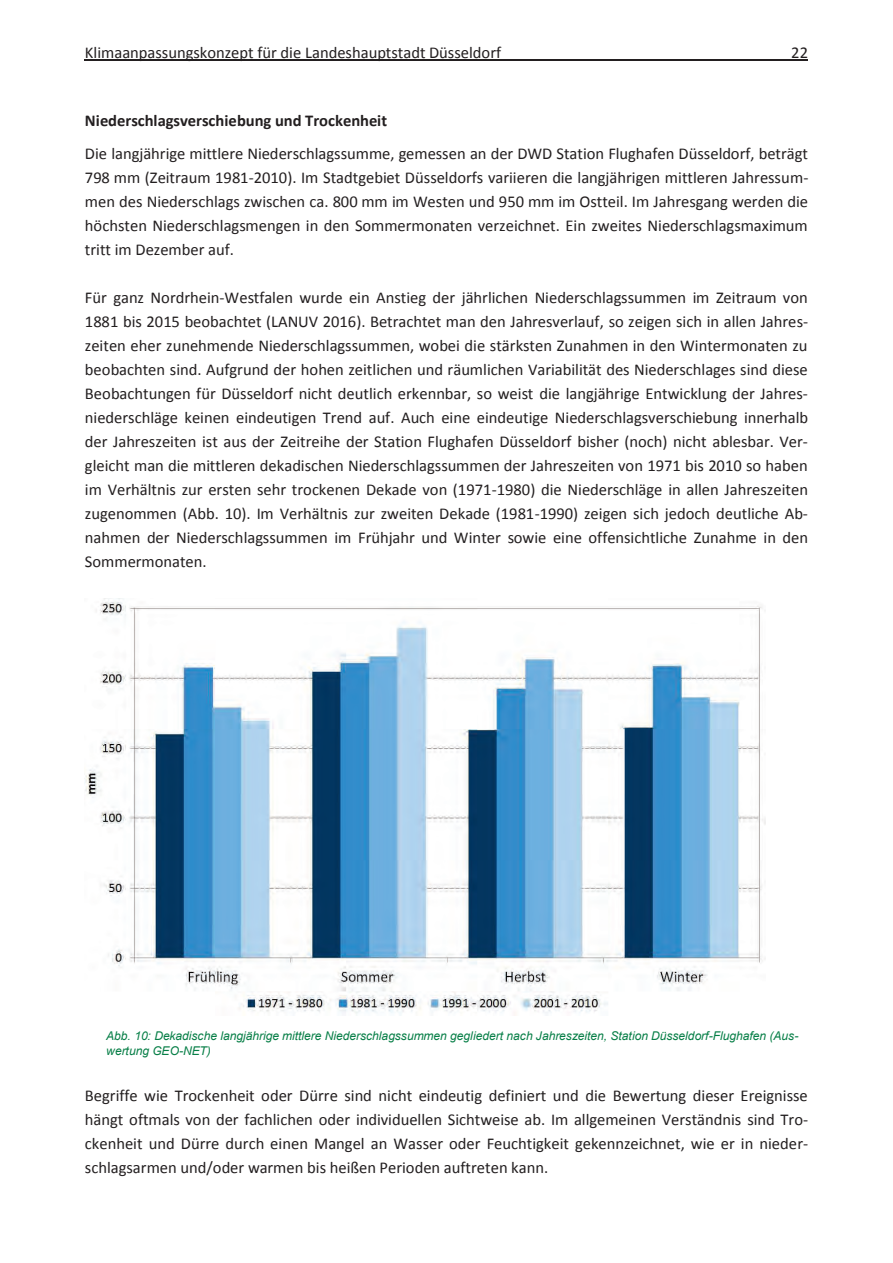
<style>
.page{position:relative;width:893px;height:1263px;background:#fff}
.page>*{position:absolute;margin:0;border:0;box-sizing:border-box;transform-origin:0 0}
.t1{font:16.5px/24px "Calibri";color:#231f20;text-align:justify}
.t2{font:700 16.5px "Calibri";letter-spacing:-.005em;color:#231f20}
.t3{font:italic 12px/15px "Arial";letter-spacing:-.005em;color:#067e46}
</style>
<div class="page">
<hr style="left:85px;top:59px;width:723px;height:1px;background:#231f20">
<img style="left:85px;top:598px;width:681px;height:417px">
<p class="t1" style="left:85px;top:40px;width:418px">Klimaanpassungskonzept für die Landeshauptstadt Düsseldorf</p>
<p class="t1" style="left:791px;top:40px;width:18px">22</p>
<h3 class="t2" style="left:85px;top:109px;width:304px">Niederschlagsverschiebung und Trockenheit</h3>
<p class="t1" style="left:85px;top:141px;width:725px">Die langjährige mittlere Niederschlagssumme, gemessen an der DWD Station Flughafen Düsseldorf, beträgt 798 mm (Zeitraum 1981-2010). Im Stadtgebiet Düsseldorfs variieren die langjährigen mittleren Jahressum&shy;men des Niederschlags zwischen ca. 800 mm im Westen und 950 mm im Ostteil. Im Jahresgang werden die höchsten Niederschlagsmengen in den Sommermonaten verzeichnet. Ein zweites Niederschlagsmaximum tritt im Dezember auf.</p>
<p class="t1" style="left:85px;top:285px;width:725px">Für ganz Nordrhein-Westfalen wurde ein Anstieg der jährlichen Niederschlagssummen im Zeitraum von 1881 bis 2015 beobachtet (LANUV 2016). Betrachtet man den Jahresverlauf, so zeigen sich in allen Jahres&shy;zeiten eher zunehmende Niederschlagssummen, wobei die stärksten Zunahmen in den Wintermonaten zu beobachten sind. Aufgrund der hohen zeitlichen und räumlichen Variabilität des Niederschlages sind diese Beobachtungen für Düsseldorf nicht deutlich erkennbar, so weist die langjährige Entwicklung der Jahres&shy;niederschläge keinen eindeutigen Trend auf. Auch eine eindeutige Niederschlagsverschiebung innerhalb der Jahreszeiten ist aus der Zeitreihe der Station Flughafen Düsseldorf bisher (noch) nicht ablesbar. Ver&shy;gleicht man die mittleren dekadischen Niederschlagssummen der Jahreszeiten von 1971 bis 2010 so haben im Verhältnis zur ersten sehr trockenen Dekade von (1971-1980) die Niederschläge in allen Jahreszeiten zugenommen (Abb. 10). Im Verhältnis zur zweiten Dekade (1981-1990) zeigen sich jedoch deutliche Ab&shy;nahmen der Niederschlagssummen im Frühjahr und Winter sowie eine offensichtliche Zunahme in den Sommermonaten.</p>
<p class="t3" style="left:106px;top:1028px;width:694px">Abb. 10: Dekadische langjährige mittlere Niederschlagssummen gegliedert nach Jahreszeiten, Station Düsseldorf-Flughafen (Aus&shy;wertung GEO-NET)</p>
<p class="t1" style="left:85px;top:1083px;width:725px">Begriffe wie Trockenheit oder Dürre sind nicht eindeutig definiert und die Bewertung dieser Ereignisse hängt oftmals von der fachlichen oder individuellen Sichtweise ab. Im allgemeinen Verständnis sind Tro&shy;ckenheit und Dürre durch einen Mangel an Wasser oder Feuchtigkeit gekennzeichnet, wie er in nieder&shy;schlagsarmen und/oder warmen bis heißen Perioden auftreten kann.</p>
</div>
